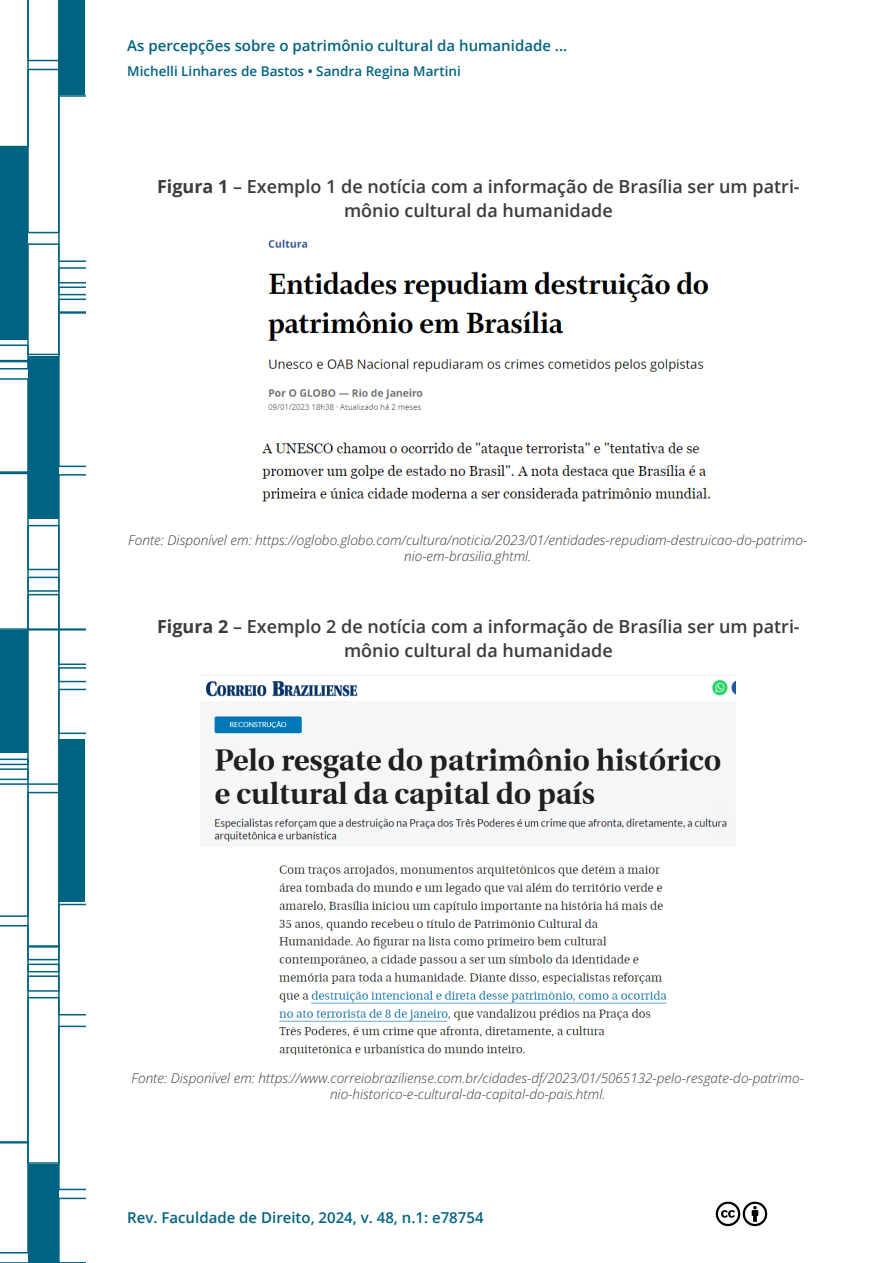
<style>
.page{position:relative;width:893px;height:1263px;background:#fff}
.page>*{position:absolute;margin:0;border:0;box-sizing:border-box;transform-origin:0 0}
.t1{font:600 18px/24px "Open Sans";color:#3c3b3b;text-align:center}
.t2{font:600 15px "Open Sans";color:#006382}
.t3{font:italic 300 13.5px/16.2px "Open Sans";color:#3c3b3b;text-align:center}
.t4{font:600 13.5px "Open Sans";color:#006382}
.s1{font-weight:700}
</style>
<div class="page">
<svg style="left:0;top:0;width:85px;height:1263px"></svg>
<svg style="left:715px;top:1201px;width:53px;height:26px"></svg>
<img style="left:268px;top:239px;width:441px;height:171px">
<img style="left:262px;top:442px;width:449px;height:60px">
<img style="left:201px;top:675px;width:534px;height:169px">
<img style="left:279px;top:865px;width:388px;height:189px">
<p class="t2" style="left:127px;top:35px;width:442px">As percepções sobre o patrimônio cultural da humanidade ...</p>
<p class="t4" style="left:127px;top:62px;width:335px">Michelli Linhares de Bastos • Sandra Regina Martini</p>
<h1 class="t1" style="left:157px;top:175px;width:644px"><span class="s1">Figura 1</span> – Exemplo 1 de notícia com a informação de Brasília ser um patri&shy;mônio cultural da humanidade</h1>
<p class="t3" style="left:128px;top:531px;width:680px">Fonte: Disponível em: https://oglobo.globo.com/cultura/noticia/2023/01/entidades-repudiam-destruicao-do-patrimo&shy;nio-em-brasilia.ghtml.</p>
<h1 class="t1" style="left:157px;top:614px;width:644px"><span class="s1">Figura 2</span> – Exemplo 2 de notícia com a informação de Brasília ser um patri&shy;mônio cultural da humanidade</h1>
<p class="t3" style="left:132px;top:1069px;width:674px">Fonte: Disponível em: https://www.correiobraziliense.com.br/cidades-df/2023/01/5065132-pelo-resgate-do-patrimo&shy;nio-historico-e-cultural-da-capital-do-pais.html.</p>
<p class="t2" style="left:127px;top:1208px;width:358px">Rev. Faculdade de Direito, 2024, v. 48, n.1: e78754</p>
</div>
